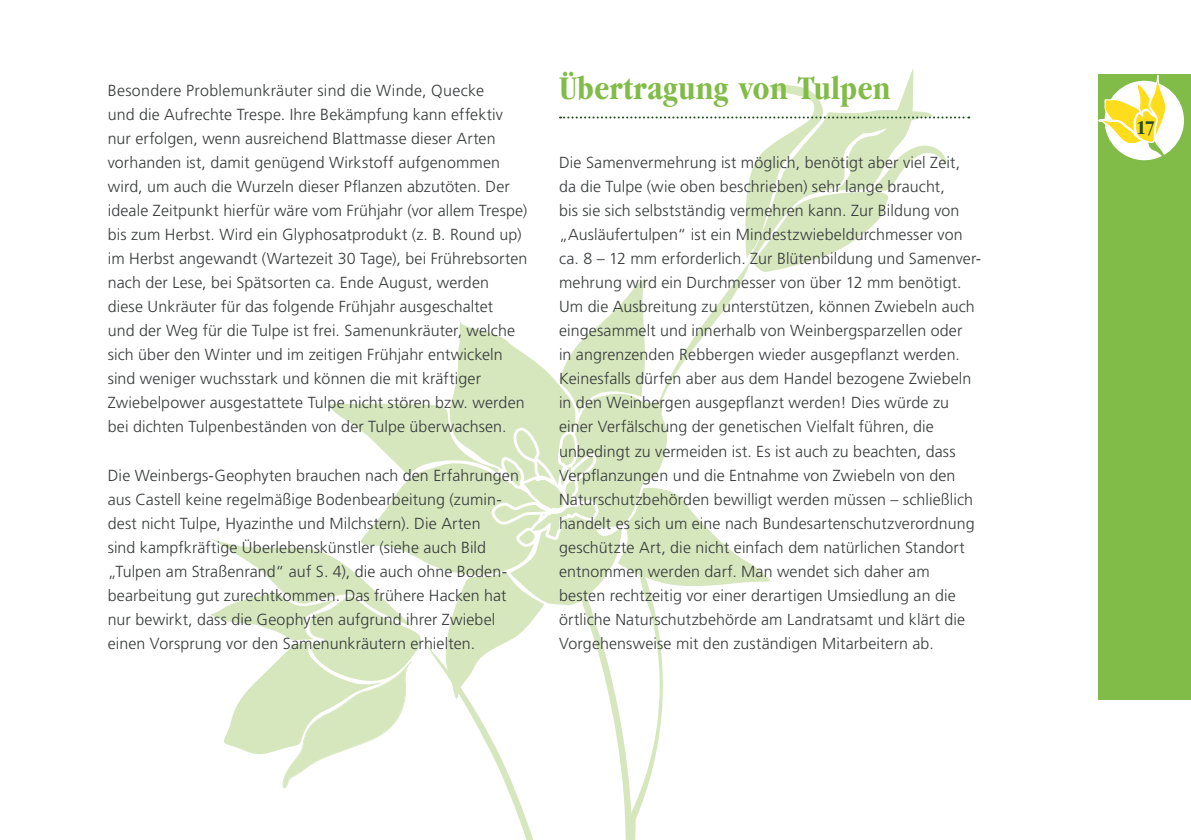
<style>
.page{position:relative;width:1191px;height:840px;background:#fff}
.page>*{position:absolute;margin:0;border:0;box-sizing:border-box;transform-origin:0 0}
.t1{font:34px "Garam ITCSB Bol Con";color:#82bc48}
.t2{font:20px "Garam ITCSB Bol Con";color:#234b22}
.t3{font:300 16px/24px "Frutiger LT Std";letter-spacing:.005em;color:#383a3b}
</style>
<div class="page">
<div style="left:1098px;top:74px;width:93px;height:625px;background:#82bc48"></div>
<div style="left:1104px;top:81px;width:80px;height:79px;background:#fff;border-radius:50%"></div>
<svg style="left:210px;top:278px;width:561px;height:561px"></svg>
<svg style="left:1098px;top:75px;width:70px;height:85px"></svg>
<svg style="left:560px;top:69px;width:409px;height:203px"></svg>
<p class="t3" style="left:108px;top:79px;width:421px">Besondere Problemunkräuter sind die Winde, Quecke<br>und die Aufrechte Trespe. Ihre Bekämpfung kann effektiv nur erfolgen, wenn ausreichend Blattmasse dieser Arten vorhanden ist, damit genügend Wirkstoff aufgenommen wird, um auch die Wurzeln dieser Pflanzen abzutöten. Der ideale Zeitpunkt hierfür wäre vom Frühjahr (vor allem Trespe) bis zum Herbst. Wird ein Glyphosatprodukt (z. B. Round up) im Herbst angewandt (Wartezeit 30 Tage), bei Frührebsorten nach der Lese, bei Spätsorten ca. Ende August, werden diese Unkräuter für das folgende Frühjahr ausgeschaltet<br>und der Weg für die Tulpe ist frei. Samenunkräuter, welche sich über den Winter und im zeitigen Frühjahr entwickeln sind weniger wuchsstark und können die mit kräftiger Zwiebelpower ausgestattete Tulpe nicht stören bzw. werden bei dichten Tulpenbeständen von der Tulpe überwachsen.</p>
<p class="t3" style="left:108px;top:463px;width:412px">Die Weinbergs-Geophyten brauchen nach den Erfahrungen aus Castell keine regelmäßige Bodenbearbeitung (zumin&shy;dest nicht Tulpe, Hyazinthe und Milchstern). Die Arten<br>sind kampfkräftige Überlebenskünstler (siehe auch Bild „Tulpen am Straßenrand“ auf S. 4), die auch ohne Boden&shy;bearbeitung gut zurechtkommen. Das frühere Hacken hat nur bewirkt, dass die Geophyten aufgrund ihrer Zwiebel einen Vorsprung vor den Samenunkräutern erhielten.</p>
<h1 class="t1" style="left:559px;top:71px;width:333px">Übertragung von Tulpen</h1>
<p class="t3" style="left:559px;top:151px;width:424px">Die Samenvermehrung ist möglich, benötigt aber viel Zeit,<br>da die Tulpe (wie oben beschrieben) sehr lange braucht,<br>bis sie sich selbstständig vermehren kann. Zur Bildung von „Ausläufertulpen“ ist ein Mindestzwiebeldurchmesser von ca. 8 – 12 mm erforderlich. Zur Blütenbildung und Samenver&shy;mehrung wird ein Durchmesser von über 12 mm benötigt.<br>Um die Ausbreitung zu unterstützen, können Zwiebeln auch eingesammelt und innerhalb von Weinbergsparzellen oder<br>in angrenzenden Rebbergen wieder ausgepflanzt werden.<br>Keinesfalls dürfen aber aus dem Handel bezogene Zwiebeln in den Weinbergen ausgepflanzt werden! Dies würde zu einer Verfälschung der genetischen Vielfalt führen, die unbedingt zu vermeiden ist. Es ist auch zu beachten, dass Verpflanzungen und die Entnahme von Zwiebeln von den Naturschutzbehörden bewilligt werden müssen – schließlich handelt es sich um eine nach Bundesartenschutzverordnung geschützte Art, die nicht einfach dem natürlichen Standort entnommen werden darf. Man wendet sich daher am<br>besten rechtzeitig vor einer derartigen Umsiedlung an die örtliche Naturschutzbehörde am Landratsamt und klärt die Vorgehensweise mit den zuständigen Mitarbeitern ab.</p>
<p class="t2" style="left:1136px;top:118px;width:20px">17</p>
</div>
